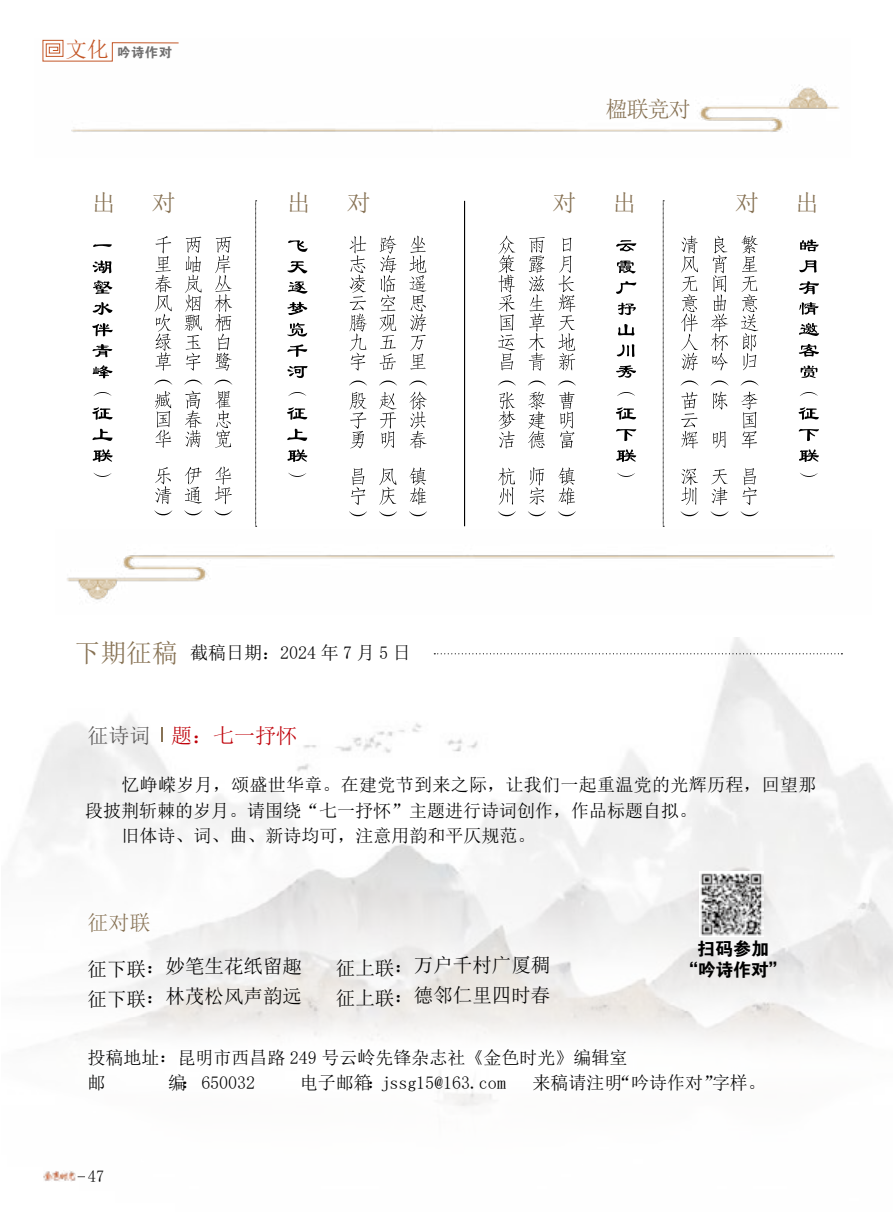
<style>
.page{position:relative;width:893px;height:1212px;background:#fff}
.page>*{position:absolute;margin:0;border:0;box-sizing:border-box;transform-origin:0 0}
.t1{font:25.8px "Sim Sun";color:#877254}
.t2{font:24px "Sim Sun";color:#877254}
.t3{font:22.35px "Sim Sun";color:#877254}
.t4{font:21px "Sim Sun";color:#bf0009}
.t5{font:21px "Sim Sun";color:#595757}
.t6{font:21px "Sim Sun";color:#877254}
.t7{font:19.5px/30px "Sim Sun";color:#000}
.t8{font:18px/25.5px "Sim Sun";color:#000}
.t9{font:18px "Sim Sun";letter-spacing:.02em;color:#000}
.t10{font:18px/21px "FZDHTK GBK1 0";letter-spacing:-.01em;color:#000;text-align:center}
.t11{font:16.5px "Sim Sun";color:#000}
.t12{font:13.35px "FZDHTK GBK1 0";color:#727171}
.s1{font-family:"Sim Sun";font-size:21.6px;color:#c45727}
</style>
<div class="page">
<img style="left:24px;top:638px;width:869px;height:543px">
<svg style="left:434px;top:653px;width:408px;height:1px"></svg>
<svg style="left:69px;top:638px;width:114px;height:175px"></svg>
<hr style="left:464px;top:201px;width:1px;height:325px;background:#000">
<svg style="left:255px;top:201px;width:2px;height:326px"></svg>
<svg style="left:663px;top:201px;width:1px;height:326px"></svg>
<img style="left:699px;top:872px;width:65px;height:64px">
<img style="left:42px;top:39px;width:797px;height:93px">
<img style="left:67px;top:554px;width:768px;height:46px">
<svg style="left:287px;top:240px;width:21px;height:237px"></svg>
<svg style="left:349px;top:236px;width:18px;height:280px"></svg>
<svg style="left:379px;top:235px;width:18px;height:281px"></svg>
<svg style="left:409px;top:236px;width:18px;height:280px"></svg>
<svg style="left:498px;top:235px;width:18px;height:281px"></svg>
<svg style="left:528px;top:237px;width:18px;height:279px"></svg>
<svg style="left:558px;top:238px;width:18px;height:278px"></svg>
<svg style="left:616px;top:240px;width:20px;height:237px"></svg>
<svg style="left:680px;top:236px;width:19px;height:280px"></svg>
<svg style="left:710px;top:236px;width:19px;height:280px"></svg>
<svg style="left:740px;top:235px;width:19px;height:281px"></svg>
<svg style="left:798px;top:239px;width:21px;height:238px"></svg>
<svg style="left:92px;top:244px;width:21px;height:233px"></svg>
<svg style="left:154px;top:236px;width:18px;height:279px"></svg>
<svg style="left:184px;top:237px;width:18px;height:278px"></svg>
<svg style="left:214px;top:237px;width:18px;height:278px"></svg>
<p class="t12" style="left:66px;top:45px;width:108px"><span class="s1">文化</span> 吟诗作对</p>
<p class="t3" style="left:605px;top:98px;width:87px">楹联竞对</p>
<h2 class="t2" style="left:92px;top:190px;width:23px">出</h2>
<h2 class="t2" style="left:152px;top:190px;width:24px">对</h2>
<h2 class="t2" style="left:287px;top:190px;width:23px">出</h2>
<h2 class="t2" style="left:347px;top:190px;width:24px">对</h2>
<h2 class="t2" style="left:553px;top:190px;width:24px">对</h2>
<h2 class="t2" style="left:613px;top:190px;width:23px">出</h2>
<h2 class="t2" style="left:735px;top:190px;width:24px">对</h2>
<h2 class="t2" style="left:795px;top:190px;width:23px">出</h2>
<h1 class="t1" style="left:75px;top:640px;width:105px">下期征稿</h1>
<p class="t8" style="left:190px;top:639px;width:222px">截稿日期：2024 年 7 月 5 日</p>
<p class="t5" style="left:88px;top:724px;width:65px">征诗词</p>
<p class="t4" style="left:171px;top:724px;width:128px">题：七一抒怀</p>
<p class="t9" style="left:122px;top:776px;width:696px">忆峥嵘岁月，颂盛世华章。在建党节到来之际，让我们一起重温党的光辉历程，回望那</p>
<p class="t8" style="left:85px;top:797px;width:613px">段披荆斩棘的岁月。请围绕“七一抒怀”主题进行诗词创作，作品标题自拟。</p>
<p class="t8" style="left:122px;top:823px;width:415px">旧体诗、词、曲、新诗均可，注意用韵和平仄规范。</p>
<p class="t6" style="left:88px;top:911px;width:65px">征对联</p>
<p class="t7" style="left:88px;top:951px;width:216px">征下联：妙笔生花纸留趣征下联：林茂松风声韵远</p>
<p class="t7" style="left:336px;top:949px;width:216px">征上联：万户千村广厦稠征上联：德邻仁里四时春</p>
<p class="t10" style="left:680px;top:939px;width:108px">扫码参加<br>“吟诗作对”</p>
<p class="t8" style="left:87px;top:1044px;width:541px">投稿地址：昆明市西昌路 249 号云岭先锋杂志社《金色时光》编辑室邮</p>
<p class="t8" style="left:168px;top:1070px;width:89px">编： 650032</p>
<p class="t8" style="left:300px;top:1070px;width:208px">电子邮箱：jssg15@163.com</p>
<p class="t8" style="left:533px;top:1070px;width:235px">来稿请注明“吟诗作对”字样。</p>
<p class="t11" style="left:88px;top:1168px;width:18px">47</p>
</div>
